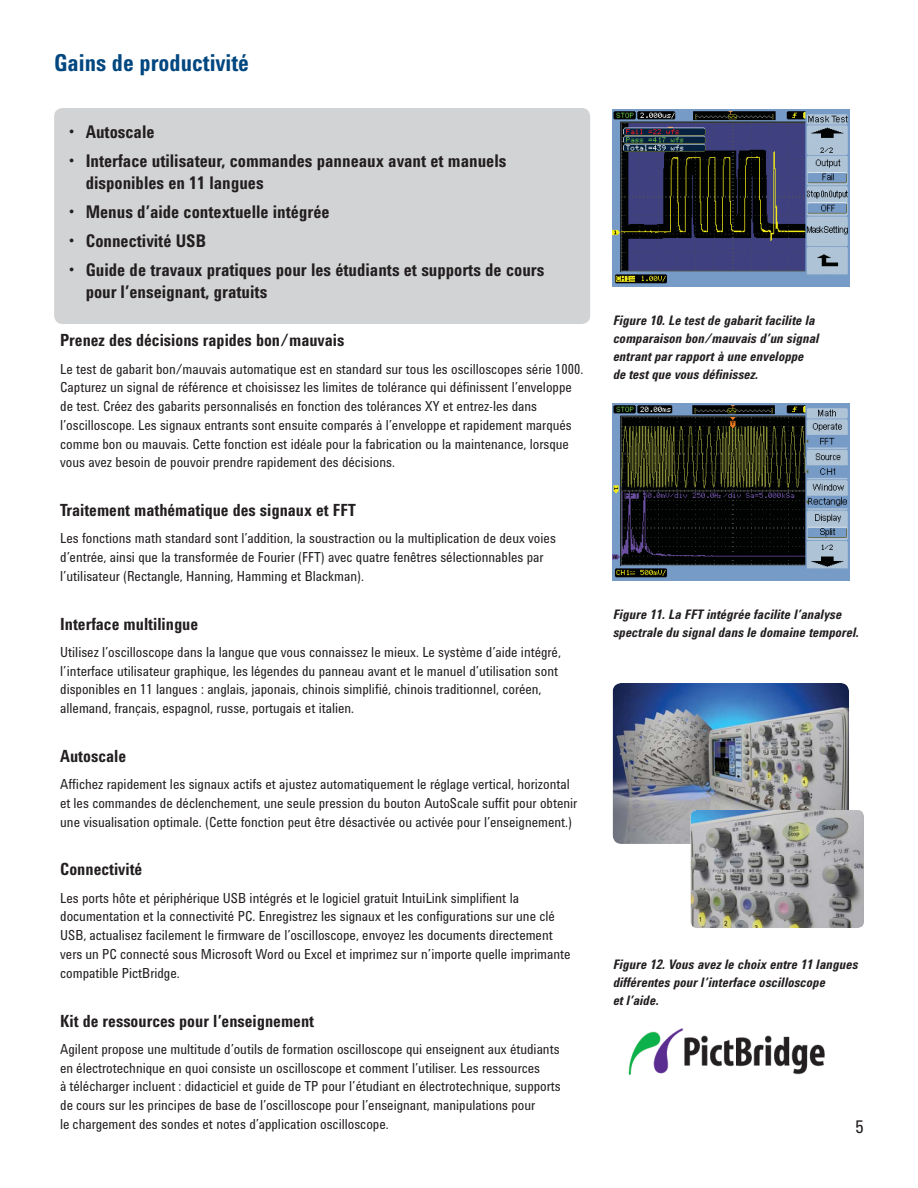
<style>
.page{position:relative;width:918px;height:1188px;background:#fff}
.page>*{position:absolute;margin:0;border:0;box-sizing:border-box;transform-origin:0 0}
.t1{font:700 24px "Agilent Condensed CFF";color:#00467f;scale:.95 1}
.t2{font:700 18px/22.5px "Agilent Condensed CFF";color:#231f20;scale:.95 1}
.t3{font:18px "Agilent Condensed CFF";color:#231f20}
.t4{font:700 17.25px "Agilent Condensed CFF";color:#231f20;scale:.95 1}
.t5{font:14.25px/18.8px "Agilent Condensed CFF";color:#231f20;scale:.95 1}
.t6{font:italic 700 13.5px/18px "Agilent Condensed CFF";color:#231f20}
</style>
<div class="page">
<div style="left:54px;top:108px;width:536px;height:216px;background:#d2d3d4;border-radius:8px"></div>
<img style="left:613px;top:110px;width:236px;height:176px">
<img style="left:613px;top:403px;width:236px;height:178px">
<img style="left:613px;top:683px;width:236px;height:161px;border-radius:9px">
<img style="left:691px;top:810px;width:173px;height:118px;border-radius:6px">
<img style="left:628px;top:1028px;width:197px;height:47px">
<h1 class="t1" style="left:54px;top:54px;width:207px">Gains de productivité</h1>
<p class="t2" style="left:69px;top:122px;width:92px">• Autoscale</p>
<p class="t2" style="left:86px;top:151px;width:444px;text-indent:-17px">• Interface utilisateur, commandes panneaux avant et manuels disponibles en 11 langues</p>
<p class="t2" style="left:69px;top:203px;width:276px">• Menus d’aide contextuelle intégrée</p>
<p class="t2" style="left:69px;top:231px;width:146px">• Connectivité USB</p>
<p class="t2" style="left:86px;top:260px;width:484px;text-indent:-17px">• Guide de travaux pratiques pour les étudiants et supports de cours pour l’enseignant, gratuits</p>
<p class="t4" style="left:60px;top:334px;width:301px">Prenez des décisions rapides bon/mauvais</p>
<p class="t5" style="left:60px;top:361px;width:552px">Le test de gabarit bon/mauvais automatique est en standard sur tous les oscilloscopes série 1000.<br>Capturez un signal de référence et choisissez les limites de tolérance qui définissent l’enveloppe de test. Créez des gabarits personnalisés en fonction des tolérances XY et entrez-les dans l’oscilloscope. Les signaux entrants sont ensuite comparés à l’enveloppe et rapidement marqués comme bon ou mauvais. Cette fonction est idéale pour la fabrication ou la maintenance, lorsque vous avez besoin de pouvoir prendre rapidement des décisions.</p>
<p class="t4" style="left:60px;top:504px;width:313px">Traitement mathématique des signaux et FFT</p>
<p class="t5" style="left:60px;top:531px;width:523px">Les fonctions math standard sont l’addition, la soustraction ou la multiplication de deux voies d’entrée, ainsi que la transformée de Fourier (FFT) avec quatre fenêtres sélectionnables par l’utilisateur (Rectangle, Hanning, Hamming et Blackman).</p>
<p class="t4" style="left:60px;top:617px;width:147px">Interface multilingue</p>
<p class="t5" style="left:60px;top:644px;width:529px">Utilisez l’oscilloscope dans la langue que vous connaissez le mieux. Le système d’aide intégré, l’interface utilisateur graphique, les légendes du panneau avant et le manuel d’utilisation sont disponibles en 11 langues : anglais, japonais, chinois simplifié, chinois traditionnel, coréen, allemand, français, espagnol, russe, portugais et italien.</p>
<p class="t4" style="left:60px;top:750px;width:71px">Autoscale</p>
<p class="t5" style="left:60px;top:777px;width:546px">Affichez rapidement les signaux actifs et ajustez automatiquement le réglage vertical, horizontal et les commandes de déclenchement, une seule pression du bouton AutoScale suffit pour obtenir une visualisation optimale. (Cette fonction peut être désactivée ou activée pour l’enseignement.)</p>
<p class="t4" style="left:60px;top:863px;width:88px">Connectivité</p>
<p class="t5" style="left:60px;top:890px;width:539px">Les ports hôte et périphérique USB intégrés et le logiciel gratuit IntuiLink simplifient la documentation et la connectivité PC. Enregistrez les signaux et les configurations sur une clé USB, actualisez facilement le firmware de l’oscilloscope, envoyez les documents directement vers un PC connecté sous Microsoft Word ou Excel et imprimez sur n’importe quelle imprimante compatible PictBridge.</p>
<p class="t4" style="left:60px;top:1014px;width:269px">Kit de ressources pour l’enseignement</p>
<p class="t5" style="left:60px;top:1041px;width:528px">Agilent propose une multitude d’outils de formation oscilloscope qui enseignent aux étudiants en électrotechnique en quoi consiste un oscilloscope et comment l’utiliser. Les ressources<br>à télécharger incluent : didacticiel et guide de TP pour l’étudiant en électrotechnique, supports de cours sur les principes de base de l’oscilloscope pour l’enseignant, manipulations pour<br>le chargement des sondes et notes d’application oscilloscope.</p>
<p class="t6" style="left:613px;top:313px;width:208px">Figure 10. Le test de gabarit facilite la comparaison bon/mauvais d’un signal entrant par rapport à une enveloppe de test que vous définissez.</p>
<p class="t6" style="left:613px;top:607px;width:247px">Figure 11. La FFT intégrée facilite l’analyse spectrale du signal dans le domaine temporel.</p>
<p class="t6" style="left:613px;top:957px;width:246px">Figure 12. Vous avez le choix entre 11 langues différentes pour l’interface oscilloscope<br>et l’aide.</p>
<p class="t3" style="left:856px;top:1120px;width:10px">5</p>
</div>
